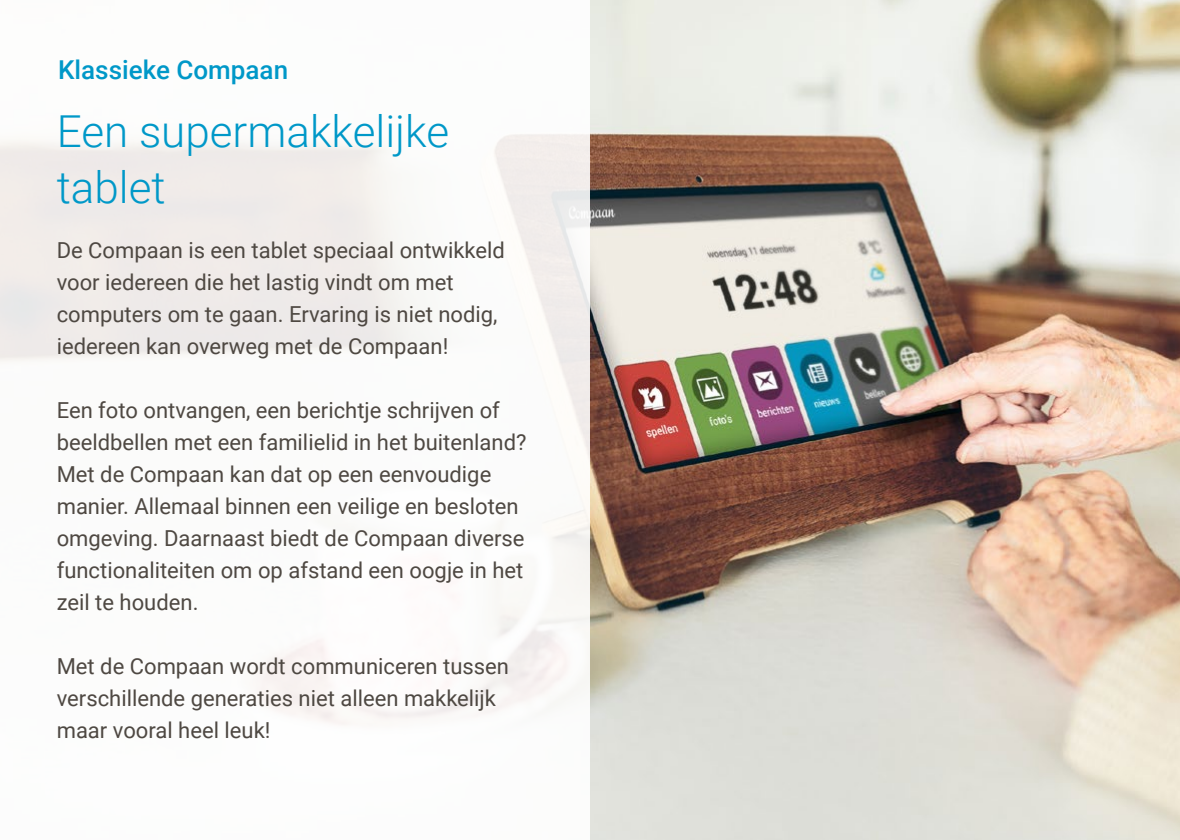
<style>
.page{position:relative;width:1180px;height:840px;background:#fff}
.page>*{position:absolute;margin:0;border:0;box-sizing:border-box;transform-origin:0 0}
.t1{font:300 44px/56px "Roboto";color:#0098c8}
.t2{font:500 26px "Roboto";color:#0098c8}
.t3{font:22px/32px "Roboto";color:#4e4842}
</style>
<div class="page">
<img style="left:590px;top:0;width:589px;height:839px">
<div style="left:0;top:0;width:590px;height:839px;background:linear-gradient(to bottom,#f6f5f3,#fcfcfb)"></div>
<p class="t2" style="left:58px;top:51px;width:231px">Klassieke Compaan</p>
<h1 class="t1" style="left:57px;top:101px;width:394px">Een supermakkelijke tablet</h1>
<p class="t3" style="left:57px;top:233px;width:449px">De Compaan is een tablet speciaal ontwikkeld voor iedereen die het lastig vindt om met computers om te gaan. Ervaring is niet nodig, iedereen kan overweg met de Compaan!</p>
<p class="t3" style="left:57px;top:393px;width:471px">Een foto ontvangen, een berichtje schrijven of beeldbellen met een familielid in het buitenland?<br>Met de Compaan kan dat op een eenvoudige manier. Allemaal binnen een veilige en besloten omgeving. Daarnaast biedt de Compaan diverse functionaliteiten om op afstand een oogje in het zeil te houden.</p>
<p class="t3" style="left:57px;top:649px;width:454px">Met de Compaan wordt communiceren tussen verschillende generaties niet alleen makkelijk maar vooral heel leuk!</p>
</div>
